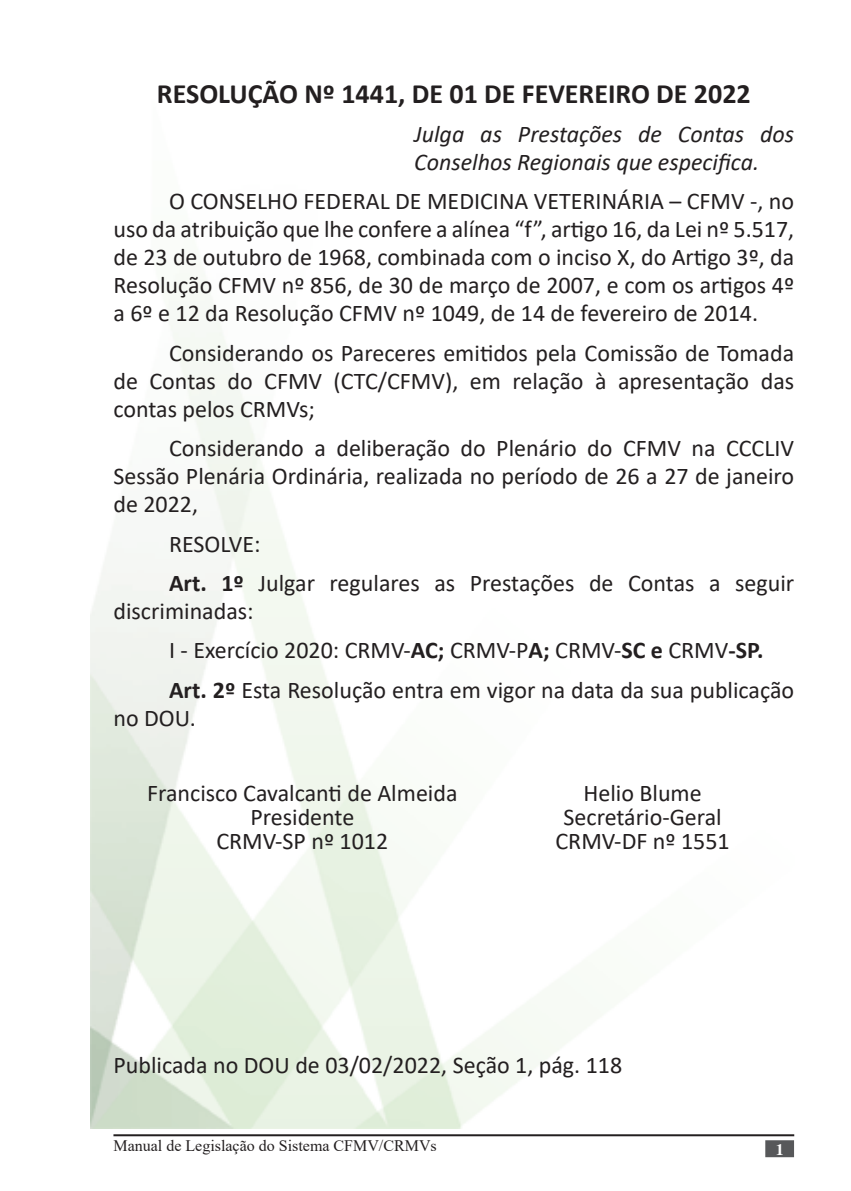
<style>
.page{position:relative;width:851px;height:1191px;background:#fff}
.page>*{position:absolute;margin:0;border:0;box-sizing:border-box;transform-origin:0 0}
.t1{font:700 28px "Calibri";color:#231f20}
.Corpo_de_texto_2{font:24px/28px "Calibri";color:#231f20;text-align:justify}
.Recuo_de_corpo_de_te{font:italic 24px/28px "Calibri";color:#231f20}
.t2{font:16px "Times New Roman";color:#231f20}
.Apresentação{font:700 16px "Times";color:#fff}
.s1{font-weight:700}
</style>
<div class="page">
<hr style="left:113px;top:1134px;width:681px;height:2px;background:#231f20">
<div style="left:765px;top:1140px;width:28px;height:17px;background:#57585a;border:2px solid #57585a"></div>
<p class="t1" style="left:157px;top:74px;width:595px">RESOLUÇÃO Nº 1441, DE 01 DE FEVEREIRO DE 2022</p>
<p class="Recuo_de_corpo_de_te" style="left:414px;top:119px;width:381px">Julga as Prestações de Contas dos<br>Conselhos Regionais que especifica.</p>
<p class="Corpo_de_texto_2" style="left:113px;top:187px;width:682px;text-indent:56px">O CONSELHO FEDERAL DE MEDICINA VETERINÁRIA – CFMV -, no uso da atribuição que lhe confere a alínea “f”, artigo 16, da Lei nº 5.517, de 23 de outubro de 1968, combinada com o inciso X, do Artigo 3º, da Resolução CFMV nº 856, de 30 de março de 2007, e com os artigos 4º a 6º e 12 da Resolução CFMV nº 1049, de 14 de fevereiro de 2014.</p>
<p class="Corpo_de_texto_2" style="left:113px;top:338px;width:682px;text-indent:56px">Considerando os Pareceres emitidos pela Comissão de Tomada de Contas do CFMV (CTC/CFMV), em relação à apresentação das contas pelos CRMVs;</p>
<p class="Corpo_de_texto_2" style="left:113px;top:433px;width:682px;text-indent:56px">Considerando a deliberação do Plenário do CFMV na CCCLIV Sessão Plenária Ordinária, realizada no período de 26 a 27 de janeiro de 2022,</p>
<p class="Corpo_de_texto_2" style="left:169px;top:529px;width:93px">RESOLVE:</p>
<p class="Corpo_de_texto_2" style="left:113px;top:568px;width:682px;text-indent:56px"><span class="s1">Art. 1º</span> Julgar regulares as Prestações de Contas a seguir discriminadas:</p>
<p class="Corpo_de_texto_2" style="left:169px;top:635px;width:596px">I - Exercício 2020: CRMV-<span class="s1">AC;</span> CRMV-P<span class="s1">A;</span> CRMV-<span class="s1">SC e</span> CRMV<span class="s1">-SP.</span></p>
<p class="Corpo_de_texto_2" style="left:113px;top:674px;width:682px;line-height:28.8px;text-indent:56px"><span class="s1">Art. 2º</span> Esta Resolução entra em vigor na data da sua publicação no DOU.</p>
<p class="Corpo_de_texto_2" style="left:147px;top:778px;width:312px">Francisco Cavalcanti de Almeida</p>
<p class="Corpo_de_texto_2" style="left:250px;top:802px;width:105px">Presidente</p>
<p class="Corpo_de_texto_2" style="left:216px;top:826px;width:173px">CRMV-SP nº 1012</p>
<p class="Corpo_de_texto_2" style="left:583px;top:778px;width:120px">Helio Blume</p>
<p class="Corpo_de_texto_2" style="left:563px;top:802px;width:160px">Secretário-Geral</p>
<p class="Corpo_de_texto_2" style="left:555px;top:826px;width:176px">CRMV-DF nº 1551</p>
<p class="Corpo_de_texto_2" style="left:113px;top:1050px;width:510px">Publicada no DOU de 03/02/2022, Seção 1, pág. 118</p>
<p class="t2" style="left:113px;top:1134px;width:325px">Manual de Legislação do Sistema CFMV/CRMVs</p>
<p class="Apresentação" style="left:775px;top:1140px;width:9px">1</p>
</div>
